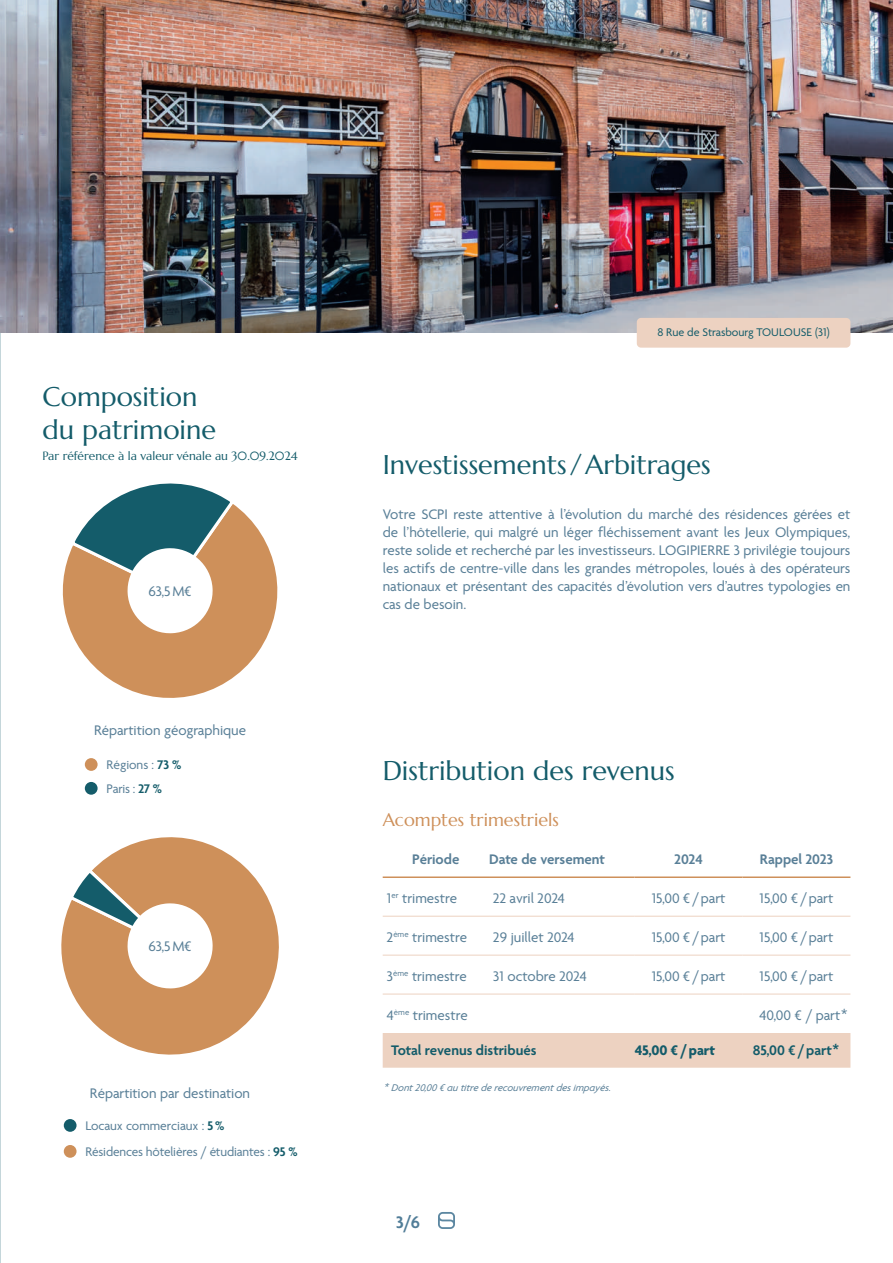
<style>
.page{position:relative;width:893px;height:1263px;background:#fff}
.page>*{position:absolute;margin:0;border:0;box-sizing:border-box;transform-origin:0 0}
.t1{font:27px/32.4px "Marcellus";color:#145c6a}
.t2{font:18px "Marcellus";color:#ce905a}
.t3{font:600 18px "Agenda One";color:#517d98}
.t4{font:15px/18px "Agenda One";color:#597f97;text-align:justify}
.t5{font:600 15px "Agenda One";color:#597f97}
.t6{font:600 15px "Agenda One";color:#145c6a}
.t7{font:700 15px "Agenda One";color:#145c6a}
.t8{font:13.5px/23.9px "Agenda One";letter-spacing:-.01em;color:#597f97}
.t9{font:12px "Marcellus";color:#145c6a}
.t10{font:12px "Agenda One";color:#145c6a}
.t11{font:italic 10.5px "Agenda One";color:#597f97}
.s1{font-weight:600;color:#145c6a}
</style>
<div class="page">
<svg style="left:438px;top:1212px;width:17px;height:17px"></svg>
<div style="left:85px;top:758px;width:13px;height:13px;background:#ce905a;border-radius:50%"></div>
<div style="left:85px;top:782px;width:13px;height:13px;background:#145c6a;border-radius:50%"></div>
<img style="left:0;top:0;width:893px;height:333px">
<div style="left:383px;top:1033px;width:467px;height:35px;background:#edd2c1"></div>
<hr style="left:383px;top:876px;width:106px;height:2px;background:#ce905a">
<hr style="left:489px;top:876px;width:146px;height:2px;background:#ce905a">
<hr style="left:635px;top:876px;width:108px;height:2px;background:#ce905a">
<hr style="left:742px;top:876px;width:108px;height:2px;background:#ce905a">
<hr style="left:383px;top:916px;width:106px;height:1px;background:#edd2c1">
<hr style="left:489px;top:916px;width:146px;height:1px;background:#edd2c1">
<hr style="left:635px;top:916px;width:108px;height:1px;background:#edd2c1">
<hr style="left:742px;top:916px;width:108px;height:1px;background:#edd2c1">
<hr style="left:383px;top:955px;width:106px;height:1px;background:#edd2c1">
<hr style="left:489px;top:955px;width:146px;height:1px;background:#edd2c1">
<hr style="left:635px;top:955px;width:108px;height:1px;background:#edd2c1">
<hr style="left:742px;top:955px;width:108px;height:1px;background:#edd2c1">
<hr style="left:383px;top:994px;width:106px;height:1px;background:#edd2c1">
<hr style="left:489px;top:994px;width:146px;height:1px;background:#edd2c1">
<hr style="left:635px;top:994px;width:108px;height:1px;background:#edd2c1">
<hr style="left:742px;top:994px;width:108px;height:1px;background:#edd2c1">
<div style="left:637px;top:318px;width:213px;height:30px;background:#edd2c1;border-radius:4px"></div>
<svg style="left:62px;top:507px;width:216px;height:191px"></svg>
<svg style="left:68px;top:483px;width:169px;height:152px"></svg>
<svg style="left:61px;top:837px;width:218px;height:218px"></svg>
<svg style="left:67px;top:866px;width:147px;height:124px"></svg>
<div style="left:64px;top:1119px;width:13px;height:13px;background:#145c6a;border-radius:50%"></div>
<div style="left:64px;top:1145px;width:13px;height:13px;background:#ce905a;border-radius:50%"></div>
<h1 class="t1" style="left:43px;top:381px;width:175px">Composition du patrimoine</h1>
<p class="t9" style="left:43px;top:448px;width:257px">Par référence à la valeur vénale au 30.09.2024</p>
<p class="t4" style="left:149px;top:582px;width:45px">63,5M€</p>
<p class="t4" style="left:94px;top:722px;width:154px">Répartition géographique</p>
<p class="t8" style="left:107px;top:753px;width:76px">Régions : <span class="s1">73 %<br></span>Paris : <span class="s1">27 %</span></p>
<p class="t4" style="left:149px;top:937px;width:45px">63,5M€</p>
<p class="t4" style="left:90px;top:1084px;width:162px">Répartition par destination</p>
<p class="t8" style="left:85px;top:1113px;width:214px;line-height:26px">Locaux commerciaux : <span class="s1">5%<br></span>Résidences hôtelières / étudiantes : <span class="s1">95 %</span></p>
<p class="t10" style="left:657px;top:325px;width:174px">8 Rue de Strasbourg TOULOUSE (31)</p>
<h1 class="t1" style="left:383px;top:449px;width:329px">Investissements /Arbitrages</h1>
<p class="t4" style="left:383px;top:505px;width:469px">Votre SCPI reste attentive à l’évolution du marché des résidences gérées et de l’hôtellerie, qui malgré un léger fléchissement avant les Jeux Olympiques, reste solide et recherché par les investisseurs. LOGIPIERRE 3 privilégie toujours les actifs de centre-ville dans les grandes métropoles, loués à des opérateurs nationaux et présentant des capacités d’évolution vers d’autres typologies en cas de besoin.</p>
<h1 class="t1" style="left:383px;top:754px;width:293px">Distribution des revenus</h1>
<p class="t2" style="left:383px;top:808px;width:178px">Acomptes trimestriels</p>
<p class="t5" style="left:412px;top:851px;width:49px">Période</p>
<p class="t5" style="left:489px;top:851px;width:118px">Date de versement</p>
<p class="t5" style="left:674px;top:851px;width:30px">2024</p>
<p class="t5" style="left:760px;top:851px;width:75px">Rappel 2023</p>
<p class="t4" style="left:387px;top:890px;width:72px">1<sup>er</sup> trimestre</p>
<p class="t4" style="left:493px;top:890px;width:73px">22 avril 2024</p>
<p class="t4" style="left:652px;top:890px;width:75px">15,00 € /part</p>
<p class="t4" style="left:760px;top:890px;width:75px">15,00 € /part</p>
<p class="t4" style="left:387px;top:929px;width:82px">2<sup>ème</sup> trimestre</p>
<p class="t4" style="left:493px;top:929px;width:83px">29 juillet 2024</p>
<p class="t4" style="left:652px;top:929px;width:75px">15,00 € /part</p>
<p class="t4" style="left:760px;top:929px;width:75px">15,00 € /part</p>
<p class="t4" style="left:387px;top:968px;width:81px">3<sup>ème</sup> trimestre</p>
<p class="t4" style="left:493px;top:968px;width:95px">31 octobre 2024</p>
<p class="t4" style="left:652px;top:968px;width:75px">15,00 € /part</p>
<p class="t4" style="left:760px;top:968px;width:75px">15,00 € /part</p>
<p class="t4" style="left:387px;top:1007px;width:82px">4<sup>ème</sup> trimestre</p>
<p class="t4" style="left:760px;top:1007px;width:90px">40,00 € / part*</p>
<p class="t6" style="left:391px;top:1042px;width:147px">Total revenus distribués</p>
<p class="t7" style="left:635px;top:1042px;width:82px">45,00 € /part</p>
<p class="t6" style="left:753px;top:1042px;width:89px">85,00 € /part*</p>
<p class="t11" style="left:383px;top:1082px;width:231px">* Dont 20,00 € au titre de recouvrement des impayés.</p>
<p class="t3" style="left:396px;top:1212px;width:25px">3/6</p>
</div>
